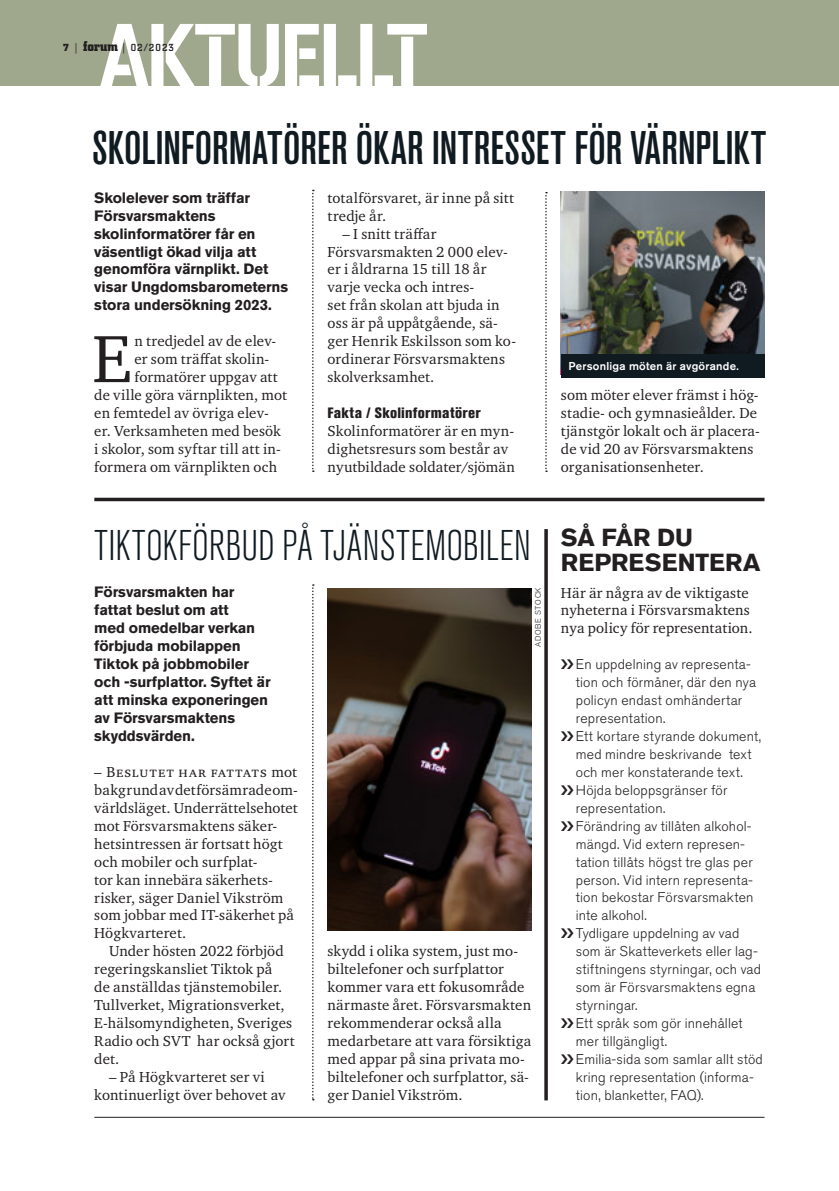
<style>
.page{position:relative;width:839px;height:1191px;background:#fff}
.page>*{position:absolute;margin:0;border:0;box-sizing:border-box;transform-origin:0 0}
.Bröd_Forum_Charter_8{font:87.5px "Forsvarsmakten Sans Stencil";letter-spacing:-.065em;color:#fff}
.Bröd_Forum_Charter_8-2{font:68.42px "Charter ITC Std";color:#231f20}
.t1{font:500 condensed 46.73px "Akzidenz Grotesk Pro";letter-spacing:.005em;color:#101a21}
.t2{font:300 condensed 42.52px "Akzidenz Grotesk Pro";letter-spacing:.005em;color:#101a21}
.Bröd_Forum_Charter_8-3{font:700 24.5px/24.5px "Akzidenz Grotesk Pro";letter-spacing:.005em;color:#231f20}
.Bröd_Forum_Charter_8-4{font:14.88px/18px "Charter ITC Std";letter-spacing:.015em;color:#231f20}
.Bröd_Forum_Charter_8-5{font:700 14.88px/18px "Akzidenz Grotesk Pro";letter-spacing:-.01em;color:#231f20}
.Bröd_Forum_Charter_8-6{font:300 14px/17.8px "Akzidenz Grotesk Pro";letter-spacing:.015em;color:#231f20}
.Bröd_Forum_Charter_8-7{font:500 11.38px "Akzidenz Grotesk Pro";letter-spacing:.02em;color:#fff}
.t3{font:500 10.5px "City Pro";letter-spacing:.1em;color:#231f20}
.Bröd_Forum_Charter_8-8{font:300 7.88px "Akzidenz Grotesk Pro";letter-spacing:.095em;color:#231f20}
.s1{font-weight:700}
.s2{font-family:"Charter ITC Std";font-weight:400}
.s3{font-weight:700;font-size:14px}
.s4{font-family:"Akzidenz Grotesk Pro";font-weight:800;font-stretch:condensed}
</style>
<div class="page">
<div style="left:0;top:0;width:838px;height:86px;background:#9fa78c"></div>
<hr style="left:94px;top:1116px;width:670px;height:1px;background:#231f20">
<hr style="left:94px;top:498px;width:670px;height:3px;background:#231f20">
<svg style="left:312px;top:190px;width:2px;height:282px"></svg>
<svg style="left:312px;top:584px;width:2px;height:516px"></svg>
<img style="left:561px;top:192px;width:203px;height:162px">
<div style="left:561px;top:354px;width:203px;height:23px;background:#101a21"></div>
<hr style="left:544px;top:529px;width:3px;height:571px;background:#231f20">
<img style="left:327px;top:588px;width:204px;height:342px">
<svg style="left:545px;top:192px;width:2px;height:280px"></svg>
<p class="Bröd_Forum_Charter_8" style="left:99px;top:0;width:331px">AKTUELLT</p>
<p class="t3" style="left:63px;top:41px;width:112px"><span class="s1">7</span> <span class="s2">|</span> <span class="s3">forum</span> <span class="s2">|</span> 02/2023</p>
<p class="t1" style="left:92px;top:117px;width:675px">SKOLINFORMATÖRER ÖKAR INTRESSET FÖR VÄRNPLIKT</p>
<p class="Bröd_Forum_Charter_8-5" style="left:94px;top:188px;width:195px">Skolelever som träffar<br>Försvarsmaktens skolinformatörer får en väsentligt ökad vilja att genomföra värnplikt. Det visar Ungdomsbarometerns stora undersökning 2023.</p>
<p class="Bröd_Forum_Charter_8-2" style="left:92px;top:316px;width:41px">E</p>
<p class="Bröd_Forum_Charter_8-4" style="left:134px;top:332px;width:143px">n tredjedel av de elev-</p>
<p class="Bröd_Forum_Charter_8-4" style="left:134px;top:350px;width:136px">er som träffat skolin-</p>
<p class="Bröd_Forum_Charter_8-4" style="left:134px;top:368px;width:145px">formatörer uppgav att</p>
<p class="Bröd_Forum_Charter_8-4" style="left:94px;top:386px;width:194px">de ville göra värnplikten, mot</p>
<p class="Bröd_Forum_Charter_8-4" style="left:94px;top:404px;width:176px">en femtedel av övriga elev-</p>
<p class="Bröd_Forum_Charter_8-4" style="left:94px;top:421px;width:188px">er. Verksamheten med besök</p>
<p class="Bröd_Forum_Charter_8-4" style="left:94px;top:439px;width:188px">i skolor, som syftar till att in-</p>
<p class="Bröd_Forum_Charter_8-4" style="left:94px;top:457px;width:184px">formera om värnplikten och</p>
<p class="Bröd_Forum_Charter_8-4" style="left:327px;top:188px;width:188px">totalförsvaret, är inne på sitt tredje år.</p>
<p class="Bröd_Forum_Charter_8-4" style="left:327px;top:224px;width:190px;text-indent:15px">– I snitt träffar<br>Försvarsmakten 2 000 elev&shy;er i åldrarna 15 till 18 år varje vecka och intres-<br>set från skolan att bjuda in oss är på uppåtgående, sä&shy;ger Henrik Eskilsson som ko&shy;ordinerar Försvarsmaktens skolverksamhet.</p>
<p class="Bröd_Forum_Charter_8-4" style="left:327px;top:404px;width:189px"><span class="s4">Fakta / Skolinformatörer<br></span>Skolinformatörer är en myn&shy;dighetsresurs som består av nyutbildade soldater/sjömän</p>
<p class="t2" style="left:94px;top:517px;width:438px">TIKTOKFÖRBUD PÅ TJÄNSTEMOBILEN</p>
<p class="Bröd_Forum_Charter_8-5" style="left:94px;top:583px;width:178px">Försvarsmakten har fattat beslut om att<br>med omedelbar verkan förbjuda mobilappen<br>Tiktok på jobbmobiler och -surfplattor. Syftet är att minska exponeringen av Försvarsmaktens skyddsvärden.</p>
<p class="Bröd_Forum_Charter_8-4" style="left:94px;top:762px;width:205px">– Beslutet har fattats mot bakgrund av det försämrade om&shy;världsläget. Underrättelsehotet mot Försvarsmaktens säker&shy;hetsintressen är fortsatt högt och mobiler och surfplat-<br>tor kan innebära säkerhets&shy;risker, säger Daniel Vikström som jobbar med IT-säkerhet på<br>Högkvarteret.</p>
<p class="Bröd_Forum_Charter_8-4" style="left:94px;top:942px;width:202px;text-indent:15px">Under hösten 2022 förbjöd regeringskansliet Tiktok på<br>de anställdas tjänstemobiler.<br>Tullverket, Migrationsverket,<br>E-hälsomyndigheten, Sveriges<br>Radio och SVT har också gjort det.</p>
<p class="Bröd_Forum_Charter_8-4" style="left:94px;top:1067px;width:193px;text-align:center">– På Högkvarteret ser vi kontinuerligt över behovet av</p>
<p class="Bröd_Forum_Charter_8-8" style="left:533px;top:647px;width:61px;rotate:-90deg">ADOBE STOCK</p>
<p class="Bröd_Forum_Charter_8-4" style="left:327px;top:942px;width:205px">skydd i olika system, just mo&shy;biltelefoner och surfplattor kommer vara ett fokusområde närmaste året. Försvarsmakten rekommenderar också alla medarbetare att vara försiktiga med appar på sina privata mo&shy;biltelefoner och surfplattor, sä&shy;ger Daniel Vikström.</p>
<p class="Bröd_Forum_Charter_8-7" style="left:568px;top:358px;width:172px">Personliga möten är avgörande.</p>
<p class="Bröd_Forum_Charter_8-4" style="left:561px;top:386px;width:200px">som möter elever främst i hög&shy;stadie- och gymnasieålder. De tjänstgör lokalt och är placera&shy;de vid 20 av Försvarsmaktens organisationsenheter.</p>
<p class="Bröd_Forum_Charter_8-3" style="left:561px;top:525px;width:201px">SÅ FÅR DU<br>REPRESENTERA</p>
<p class="Bröd_Forum_Charter_8-4" style="left:561px;top:583px;width:193px">Här är några av de viktigaste nyheterna i Försvarsmaktens nya policy för representation.</p>
<p class="Bröd_Forum_Charter_8-6" style="left:575px;top:655px;width:181px">En uppdelning av representa&shy;tion och förmåner, där den nya policyn endast omhändertar representation.</p>
<p class="Bröd_Forum_Charter_8-6" style="left:575px;top:727px;width:187px">Ett kortare styrande dokument, med mindre beskrivande text och mer konstaterande text.</p>
<p class="Bröd_Forum_Charter_8-6" style="left:575px;top:781px;width:153px">Höjda beloppsgränser för representation.</p>
<p class="Bröd_Forum_Charter_8-6" style="left:575px;top:817px;width:179px">Förändring av tillåten alkohol&shy;mängd. Vid extern represen&shy;tation tillåts högst tre glas per person. Vid intern representa&shy;tion bekostar Försvarsmakten inte alkohol.</p>
<p class="Bröd_Forum_Charter_8-6" style="left:575px;top:924px;width:187px">Tydligare uppdelning av vad som är Skatteverkets eller lag&shy;stiftningens styrningar, och vad som är Försvarsmaktens egna styrningar.</p>
<p class="Bröd_Forum_Charter_8-6" style="left:575px;top:1014px;width:168px">Ett språk som gör innehållet mer tillgängligt.</p>
<p class="Bröd_Forum_Charter_8-6" style="left:575px;top:1050px;width:188px">Emilia-sida som samlar allt stöd kring representation (informa&shy;tion, blanketter, FAQ).</p>
</div>
